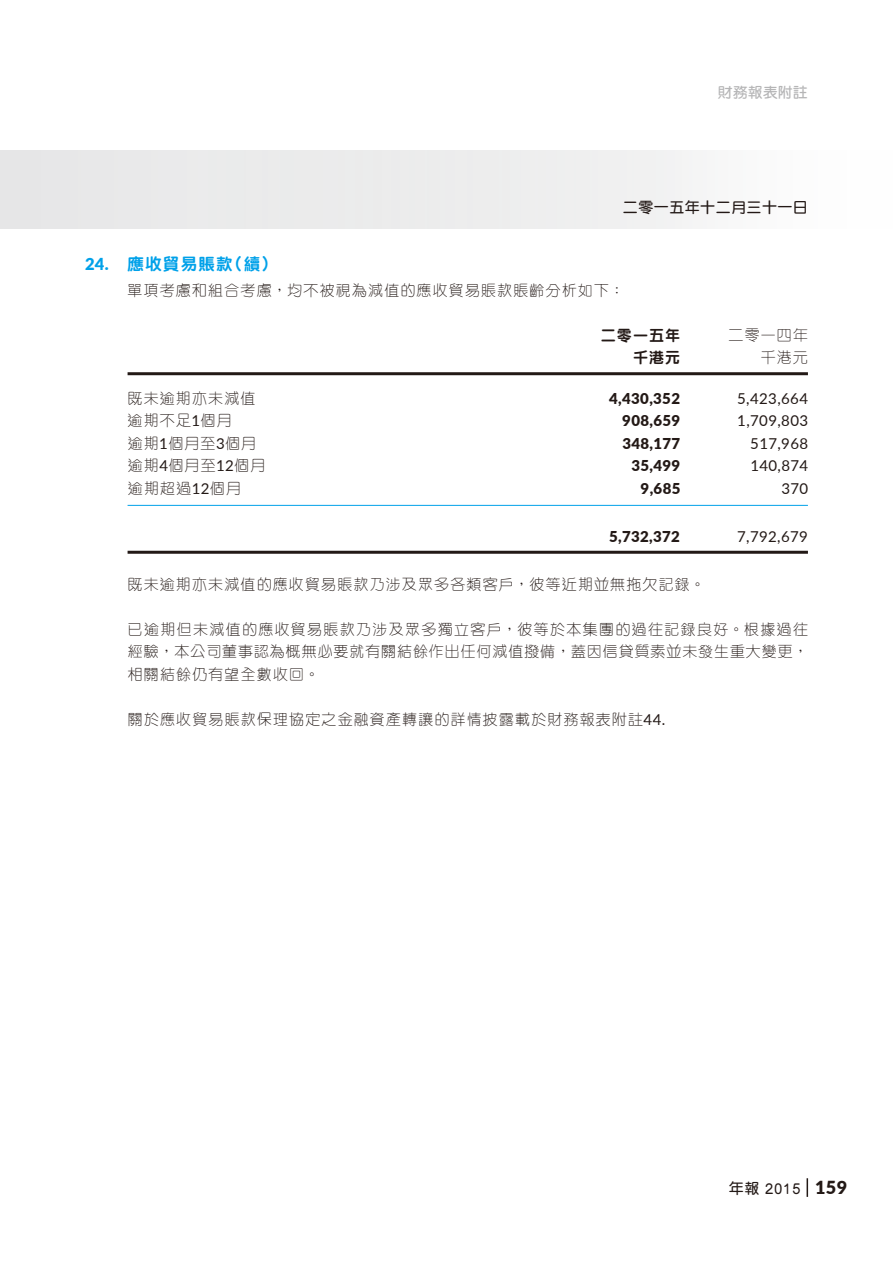
<style>
.page{position:relative;width:893px;height:1263px;background:#fff}
.page>*{position:absolute;margin:0;border:0;box-sizing:border-box;transform-origin:0 0}
.t1{font:800 16.5px "M Yuen HK";letter-spacing:.075em;color:#00a1e9}
.t2{font:300 15px/22.5px "M Yuen HK";letter-spacing:.075em;color:#231916;text-align:justify}
.t3{font:15px "Lato";letter-spacing:.025em;color:#231916}
.t4{font:900 15px "Lato";letter-spacing:.025em;color:#231916}
.t5{font:600 15px "M Yuen HK";letter-spacing:.03em;color:#231916}
.t6{font:800 15px "M Yuen HK";letter-spacing:.075em;color:#231916}
.t7{font:600 15px "M Yuen HK";color:#b5b5b6}
.s1{font-family:"M Yuen HKS"}
.s2{font-family:"Lato";font-weight:900}
.s3{font-family:"Lato";font-weight:400}
.s4{font-family:"Lato";font-weight:900;font-size:18px}
</style>
<div class="page">
<div style="left:0;top:151px;width:893px;height:77px;background:linear-gradient(to right,#e4e4e5,#fafafa)"></div>
<svg style="left:807px;top:1178px;width:1px;height:19px"></svg>
<hr style="left:128px;top:372px;width:680px;height:3px;background:#231916">
<hr style="left:128px;top:505px;width:680px;height:1px;background:#00a1e9">
<hr style="left:128px;top:551px;width:680px;height:3px;background:#231916">
<p class="t7" style="left:718px;top:83px;width:91px">財務報表附註</p>
<p class="t5" style="left:623px;top:197px;width:186px">二<span class="s1">零</span>一五年十二月三十一日</p>
<p class="t1" style="left:85px;top:252px;width:193px"><span class="s2">24.</span> 應收貿易賬款（續）</p>
<p class="t2" style="left:128px;top:278px;width:498px">單項考慮和組合考慮，均不被視為減值的應收貿易賬款賬齡分析如下：</p>
<p class="t6" style="left:601px;top:324px;width:81px">二零一五年</p>
<p class="t2" style="left:728px;top:323px;width:81px">二<span class="s1">零</span>一四年</p>
<p class="t6" style="left:633px;top:347px;width:49px">千港元</p>
<p class="t2" style="left:761px;top:345px;width:49px">千港元</p>
<p class="t2" style="left:128px;top:386px;width:129px">既未逾期亦未減值</p>
<p class="t4" style="left:609px;top:387px;width:72px">4,430,352</p>
<p class="t3" style="left:737px;top:387px;width:72px">5,423,664</p>
<p class="t2" style="left:128px;top:408px;width:106px">逾期不足<span class="s3">1</span>個月</p>
<p class="t4" style="left:622px;top:409px;width:59px">908,659</p>
<p class="t3" style="left:737px;top:410px;width:72px">1,709,803</p>
<p class="t2" style="left:128px;top:431px;width:130px">逾期<span class="s3">1</span>個月至<span class="s3">3</span>個月</p>
<p class="t4" style="left:622px;top:432px;width:59px">348,177</p>
<p class="t3" style="left:750px;top:432px;width:59px">517,968</p>
<p class="t2" style="left:128px;top:453px;width:139px">逾期<span class="s3">4</span>個月至<span class="s3">12</span>個月</p>
<p class="t4" style="left:631px;top:454px;width:50px">35,499</p>
<p class="t3" style="left:750px;top:455px;width:59px">140,874</p>
<p class="t2" style="left:128px;top:476px;width:115px">逾期超過<span class="s3">12</span>個月</p>
<p class="t4" style="left:641px;top:477px;width:41px">9,685</p>
<p class="t3" style="left:781px;top:477px;width:28px">370</p>
<p class="t4" style="left:609px;top:525px;width:72px">5,732,372</p>
<p class="t3" style="left:737px;top:525px;width:72px">7,792,679</p>
<p class="t2" style="left:128px;top:572px;width:579px">既未逾期亦未減值的應收貿易賬款乃涉及眾多各類客戶，彼等近期並無拖欠記錄。</p>
<p class="t2" style="left:128px;top:617px;width:682px">已逾期但未減值的應收貿易賬款乃涉及眾多獨立客戶，彼等於本集團的過往記錄良好。根據過往經驗，本公司董事認為概無必要就有關結餘作出任何減值撥備，蓋因信貸質素並未發生重大變更，相關結餘仍有望全數收回。</p>
<p class="t2" style="left:128px;top:707px;width:539px">關於應收貿易賬款保理協定之金融資產轉讓的詳情披露載於財務報表附註<span class="s3">44.</span></p>
<p class="t5" style="left:729px;top:1178px;width:120px">年報 2015 <span class="s4">159</span></p>
</div>
